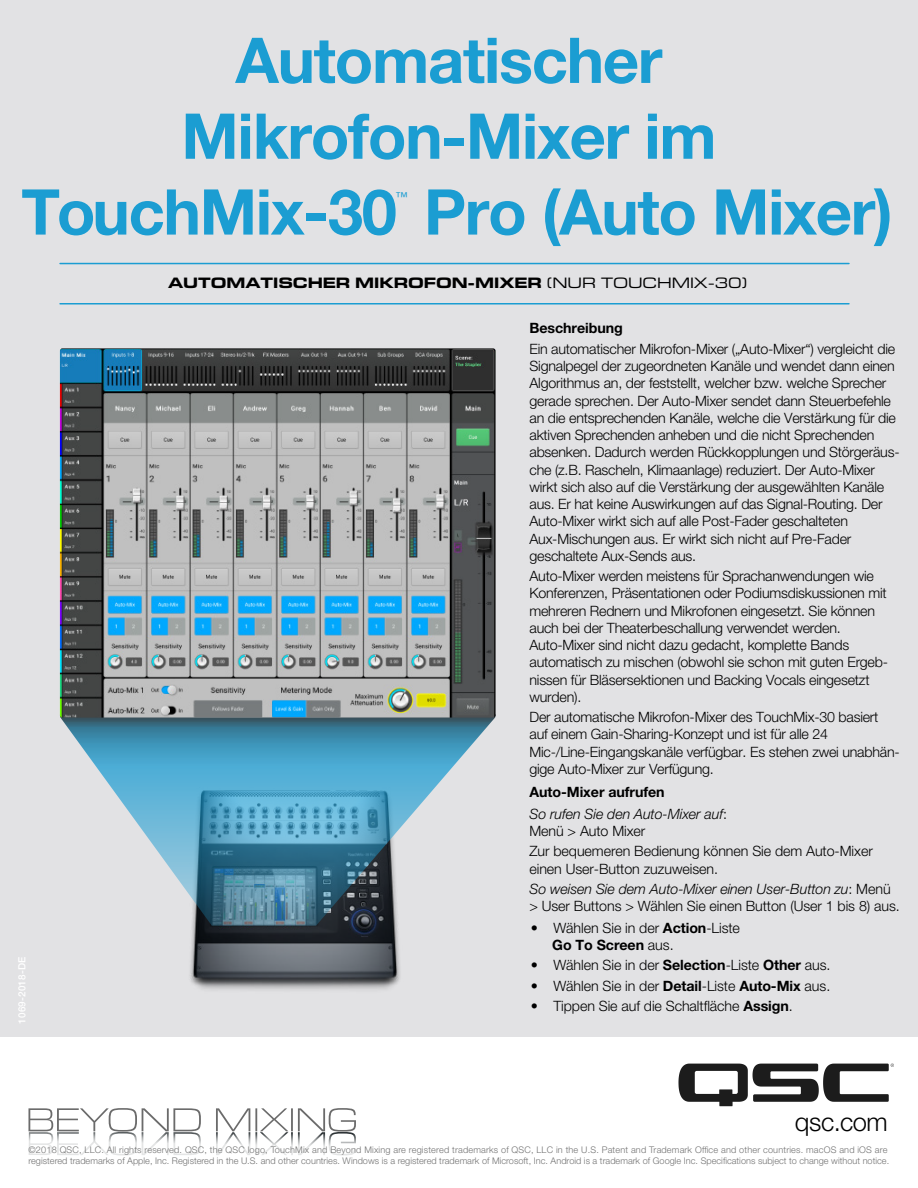
<style>
.page{position:relative;width:918px;height:1188px;background:#fff}
.page>*{position:absolute;margin:0;border:0;box-sizing:border-box;transform-origin:0 0}
.t1{font:700 63.15px/75.8px "Helvetica Neue LT Pro";letter-spacing:-.02em;color:#1b9dd2;text-align:center}
.t2{font:300 25.5px "Helvetica Neue LT Pro";letter-spacing:-.015em;color:#000}
.t3{font:700 expanded 15.3px "Eurostile Next LT Pro";letter-spacing:-.005em;color:#000}
.t4{font:300 14.25px/17.2px "Helvetica Neue LT Pro";letter-spacing:-.015em;color:#000}
.t5{font:italic 300 14.25px/21.8px "Helvetica Neue LT Pro";letter-spacing:-.005em;color:#000}
.t6{font:700 14.25px "Helvetica Neue LT Pro";letter-spacing:-.005em;color:#000}
.t7{font:12.3px "Helvetica Neue LT Pro";color:#1b9dd2}
.t8{font:500 9.9px "Helvetica Neue LT Pro";letter-spacing:.02em;color:#fff}
.t9{font:300 9.15px/10.9px "Helvetica Neue LT Pro";color:#737373}
.s1{font-weight:400}
.s2{font-weight:700;font-style:normal}
.s3{font-style:normal}
.s4{font-weight:700}
</style>
<div class="page">
<div style="left:0;top:0;width:918px;height:1036px;background:#e2e2e4"></div>
<svg style="left:678px;top:1064px;width:216px;height:42px"></svg>
<hr style="left:60px;top:263px;width:789px;height:1px;background:#1b9dd2">
<hr style="left:60px;top:303px;width:789px;height:2px;background:#1b9dd2">
<svg style="left:28px;top:1108px;width:328px;height:47px"></svg>
<img style="left:183px;top:926px;width:223px;height:111px">
<svg style="left:59px;top:712px;width:436px;height:214px"></svg>
<img style="left:60px;top:348px;width:436px;height:370px">
<h1 class="t1" style="left:21px;top:21px;width:873px">Automatischer<br>Mikrofon-Mixer im<br>TouchMix-30 Pro (Auto Mixer)</h1>
<p class="t7" style="left:396px;top:189px;width:14px">™</p>
<p class="t8" style="left:16px;top:1024px;width:69px;rotate:-90deg">1069-2018-DE</p>
<p class="t3" style="left:168px;top:274px;width:581px">AUTOMATISCHER MIKROFON-MIXER <span class="s1">(NUR TOUCHMIX-30)</span></p>
<p class="t6" style="left:529px;top:319px;width:95px">Beschreibung</p>
<p class="t4" style="left:529px;top:340px;width:372px">Ein automatischer Mikrofon-Mixer („Auto-Mixer“) vergleicht die Signalpegel der zugeordneten Kanäle und wendet dann einen Algorithmus an, der feststellt, welcher bzw. welche Sprecher gerade sprechen. Der Auto-Mixer sendet dann Steuerbefehle an die entsprechenden Kanäle, welche die Verstärkung für die aktiven Sprechenden anheben und die nicht Sprechenden absenken. Dadurch werden Rückkopplungen und Störgeräus&shy;che (z.B. Rascheln, Klimaanlage) reduziert. Der Auto-Mixer wirkt sich also auf die Verstärkung der ausgewählten Kanäle aus. Er hat keine Auswirkungen auf das Signal-Routing. Der Auto-Mixer wirkt sich auf alle Post-Fader geschalteten Aux-Mischungen aus. Er wirkt sich nicht auf Pre-Fader geschaltete Aux-Sends aus.</p>
<p class="t4" style="left:529px;top:567px;width:360px">Auto-Mixer werden meistens für Sprachanwendungen wie Konferenzen, Präsentationen oder Podiumsdiskussionen mit mehreren Rednern und Mikrofonen eingesetzt. Sie können auch bei der Theaterbeschallung verwendet werden.<br>Auto-Mixer sind nicht dazu gedacht, komplette Bands automatisch zu mischen (obwohl sie schon mit guten Ergeb&shy;nissen für Bläsersektionen und Backing Vocals eingesetzt wurden).</p>
<p class="t4" style="left:529px;top:708px;width:372px">Der automatische Mikrofon-Mixer des TouchMix-30 basiert auf einem Gain-Sharing-Konzept und ist für alle 24<br>Mic-/Line-Eingangskanäle verfügbar. Es stehen zwei unabhän&shy;gige Auto-Mixer zur Verfügung.</p>
<p class="t5" style="left:529px;top:781px;width:199px"><span class="s2">Auto-Mixer aufrufen<br></span>So rufen Sie den Auto-Mixer auf<span class="s3">:</span></p>
<p class="t4" style="left:529px;top:821px;width:345px;line-height:20.2px">Menü &gt; Auto Mixer<br>Zur bequemeren Bedienung können Sie dem Auto-Mixer</p>
<p class="t5" style="left:529px;top:858px;width:363px;line-height:20.2px"><span class="s3">einen User-Button zuzuweisen.<br></span>So weisen Sie dem Auto-Mixer einen User-Button zu<span class="s3">: Menü</span></p>
<p class="t4" style="left:529px;top:897px;width:372px">&gt; User Buttons &gt; Wählen Sie einen Button (User 1 bis 8) aus.</p>
<p class="t4" style="left:552px;top:919px;width:189px;text-indent:-21px">• Wählen Sie in der <span class="s4">Action</span>-Liste<br><span class="s4">Go To Screen</span> aus.</p>
<p class="t4" style="left:531px;top:956px;width:301px">• Wählen Sie in der <span class="s4">Selection</span>-Liste <span class="s4">Other</span> aus.</p>
<p class="t4" style="left:531px;top:977px;width:301px">• Wählen Sie in der <span class="s4">Detail</span>-Liste <span class="s4">Auto-Mix</span> aus.</p>
<p class="t4" style="left:531px;top:997px;width:264px">• Tippen Sie auf die Schaltfläche <span class="s4">Assign</span>.</p>
<h2 class="t2" style="left:795px;top:1106px;width:94px">qsc.com</h2>
<p class="t9" style="left:28px;top:1144px;width:862px">©2018 QSC, LLC. All rights reserved. QSC, the QSC logo, TouchMix and Beyond Mixing are registered trademarks of QSC, LLC in the U.S. Patent and Trademark Office and other countries. macOS and iOS are registered trademarks of Apple, Inc. Registered in the U.S. and other countries. Windows is a registered trademark of Microsoft, Inc. Android is a trademark of Google Inc. Specifications subject to change without notice.</p>
</div>
